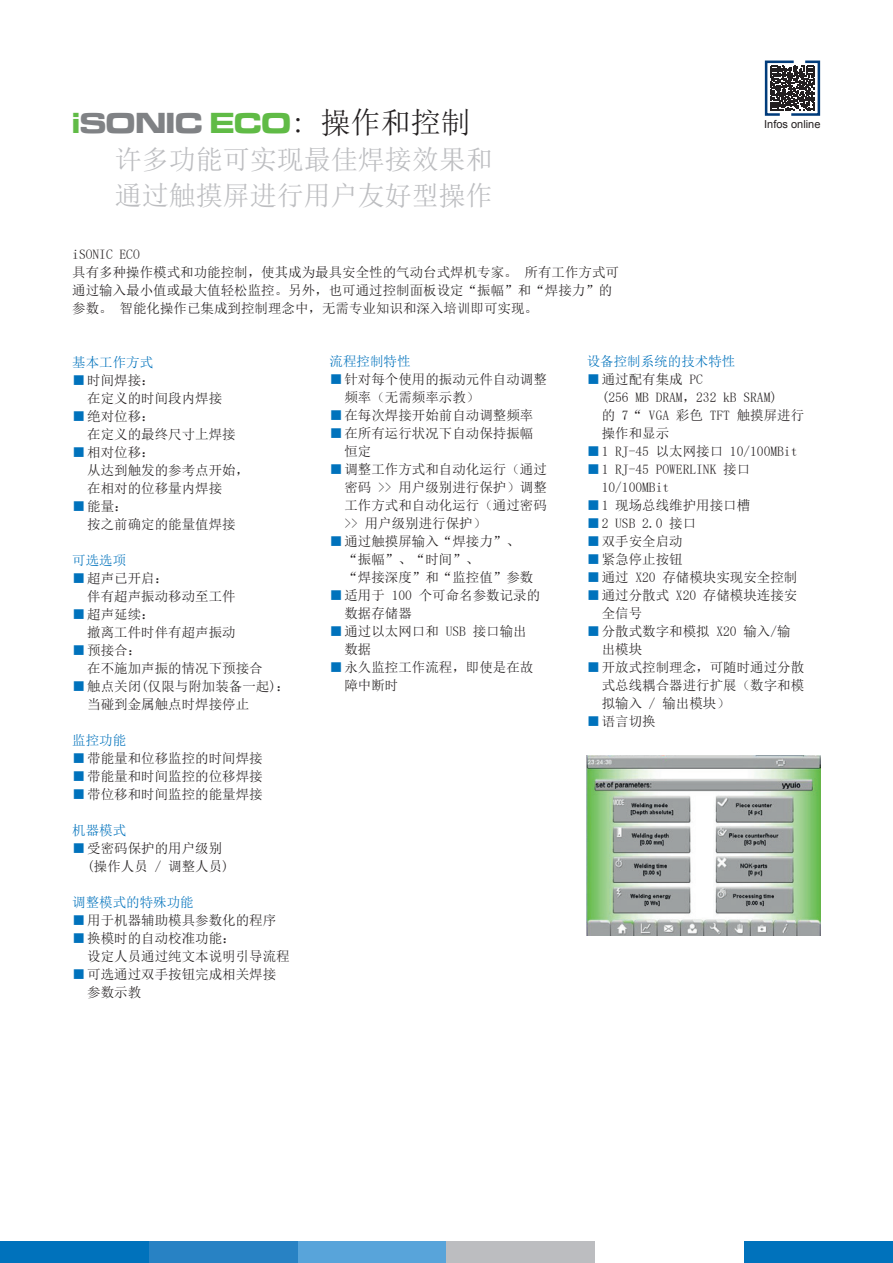
<style>
.page{position:relative;width:893px;height:1263px;background:#fff}
.page>*{position:absolute;margin:0;border:0;box-sizing:border-box;transform-origin:0 0}
.t1{font:30px "Sim Sun";color:#231f20}
.t2{font:27px/36px "Sim Sun";color:#bcbdc0}
.t3{font:13.5px/18px "Sim Sun";color:#231f20}
.t4{font:13.5px "Sim Sun";color:#0072bc}
.t5{font:10.95px "Arial";color:#231f20}
.s1{font-family:"Microgramma Com";font-weight:700;font-stretch:expanded;color:#60bb46}
.s2{font-family:"Microgramma Com";font-weight:700;font-stretch:expanded;color:#808285}
.s3{color:#0072bc}
</style>
<div class="page">
<div style="left:0;top:1242px;width:149px;height:21px;background:#0072bc"></div>
<div style="left:149px;top:1242px;width:149px;height:21px;background:#2882c4"></div>
<div style="left:298px;top:1242px;width:148px;height:21px;background:#58a4da"></div>
<div style="left:446px;top:1242px;width:149px;height:21px;background:#bcbdc0"></div>
<div style="left:744px;top:1242px;width:149px;height:21px;background:#0072bc"></div>
<img style="left:587px;top:755px;width:234px;height:180px">
<svg style="left:764px;top:60px;width:57px;height:56px"></svg>
<h1 class="t1" style="left:72px;top:107px;width:400px"><span class="s1">i</span><span class="s2">SONIC</span> <span class="s1">ECO</span>: 操作和控制</h1>
<h2 class="t2" style="left:115px;top:141px;width:379px">许多功能可实现最佳焊接效果和通过触摸屏进行用户友好型操作</h2>
<p class="t3" style="left:72px;top:245px;width:548px">iSONIC ECO<br>具有多种操作模式和功能控制，使其成为最具安全性的气动台式焊机专家。 所有工作方式可通过输入最小值或最大值轻松监控。另外，也可通过控制面板设定“振幅”和“焊接力”的参数。 智能化操作已集成到控制理念中，无需专业知识和深入培训即可实现。</p>
<p class="t5" style="left:764px;top:117px;width:58px">Infos online</p>
<p class="t4" style="left:72px;top:355px;width:82px">基本工作方式</p>
<p class="t3" style="left:87px;top:371px;width:136px;text-indent:-15px"><span class="s3">■</span>时间焊接：<br>在定义的时间段内焊接</p>
<p class="t3" style="left:87px;top:407px;width:150px;text-indent:-15px"><span class="s3">■</span>绝对位移：<br>在定义的最终尺寸上焊接</p>
<p class="t3" style="left:87px;top:443px;width:163px;text-indent:-15px"><span class="s3">■</span>相对位移：<br>从达到触发的参考点开始，在相对的位移量内焊接</p>
<p class="t3" style="left:87px;top:497px;width:150px;text-indent:-15px"><span class="s3">■</span>能量：<br>按之前确定的能量值焊接</p>
<p class="t4" style="left:72px;top:553px;width:55px">可选选项</p>
<p class="t3" style="left:87px;top:569px;width:150px;text-indent:-15px"><span class="s3">■</span>超声已开启：<br>伴有超声振动移动至工件</p>
<p class="t3" style="left:87px;top:605px;width:150px;text-indent:-15px"><span class="s3">■</span>超声延续：<br>撤离工件时伴有超声振动</p>
<p class="t3" style="left:87px;top:641px;width:177px;text-indent:-15px"><span class="s3">■</span>预接合：<br>在不施加声振的情况下预接合</p>
<p class="t3" style="left:87px;top:677px;width:204px;text-indent:-15px"><span class="s3">■</span>触点关闭(仅限与附加装备一起)：当碰到金属触点时焊接停止</p>
<p class="t4" style="left:72px;top:733px;width:55px">监控功能</p>
<p class="t3" style="left:72px;top:749px;width:192px"><span class="s3">■</span>带能量和位移监控的时间焊接</p>
<p class="t3" style="left:72px;top:767px;width:192px"><span class="s3">■</span>带能量和时间监控的位移焊接</p>
<p class="t3" style="left:72px;top:785px;width:192px"><span class="s3">■</span>带位移和时间监控的能量焊接</p>
<p class="t4" style="left:72px;top:823px;width:55px">机器模式</p>
<p class="t3" style="left:87px;top:839px;width:143px;text-indent:-15px"><span class="s3">■</span>受密码保护的用户级别(操作人员 / 调整人员)</p>
<p class="t4" style="left:72px;top:895px;width:123px">调整模式的特殊功能</p>
<p class="t3" style="left:72px;top:911px;width:205px"><span class="s3">■</span>用于机器辅助模具参数化的程序</p>
<p class="t3" style="left:87px;top:929px;width:204px;text-indent:-15px"><span class="s3">■</span>换模时的自动校准功能：<br>设定人员通过纯文本说明引导流程</p>
<p class="t3" style="left:87px;top:965px;width:190px;text-indent:-15px"><span class="s3">■</span>可选通过双手按钮完成相关焊接参数示教</p>
<p class="t4" style="left:330px;top:355px;width:82px">流程控制特性</p>
<p class="t3" style="left:344px;top:370px;width:204px;text-indent:-15px"><span class="s3">■</span>针对每个使用的振动元件自动调整频率（无需频率示教）</p>
<p class="t3" style="left:330px;top:406px;width:205px"><span class="s3">■</span>在每次焊接开始前自动调整频率</p>
<p class="t3" style="left:344px;top:424px;width:190px;text-indent:-15px"><span class="s3">■</span>在所有运行状况下自动保持振幅恒定</p>
<p class="t3" style="left:344px;top:460px;width:204px;text-align:justify;text-indent:-15px"><span class="s3">■</span>调整工作方式和自动化运行（通过密码 &gt;&gt; 用户级别进行保护）调整工作方式和自动化运行（通过密码&gt;&gt; 用户级别进行保护）</p>
<p class="t3" style="left:344px;top:532px;width:190px;text-indent:-15px"><span class="s3">■</span>通过触摸屏输入“焊接力”、“振幅”、“时间”、<br>“焊接深度”和“监控值”参数</p>
<p class="t3" style="left:344px;top:586px;width:197px;text-indent:-15px"><span class="s3">■</span>适用于 100 个可命名参数记录的数据存储器</p>
<p class="t3" style="left:344px;top:622px;width:184px;text-indent:-15px"><span class="s3">■</span>通过以太网口和 USB 接口输出数据</p>
<p class="t3" style="left:344px;top:658px;width:190px;text-indent:-15px"><span class="s3">■</span>永久监控工作流程，即使是在故障中断时</p>
<p class="t4" style="left:587px;top:355px;width:150px">设备控制系统的技术特性</p>
<p class="t3" style="left:602px;top:371px;width:204px;text-indent:-15px"><span class="s3">■</span>通过配有集成 PC<br>(256 MB DRAM，232 kB SRAM)<br>的 7“ VGA 彩色 TFT 触摸屏进行操作和显示</p>
<p class="t3" style="left:587px;top:443px;width:212px"><span class="s3">■</span>1 RJ-45 以太网接口 10/100MBit</p>
<p class="t3" style="left:602px;top:461px;width:150px;text-indent:-15px"><span class="s3">■</span>1 RJ-45 POWERLINK 接口<br>10/100MBit</p>
<p class="t3" style="left:587px;top:497px;width:165px"><span class="s3">■</span>1 现场总线维护用接口槽</p>
<p class="t3" style="left:587px;top:515px;width:111px"><span class="s3">■</span>2 USB 2.0 接口</p>
<p class="t3" style="left:587px;top:533px;width:97px"><span class="s3">■</span>双手安全启动</p>
<p class="t3" style="left:587px;top:551px;width:97px"><span class="s3">■</span>紧急停止按钮</p>
<p class="t3" style="left:587px;top:568px;width:212px"><span class="s3">■</span>通过 X20 存储模块实现安全控制</p>
<p class="t3" style="left:602px;top:586px;width:197px;text-indent:-15px"><span class="s3">■</span>通过分散式 X20 存储模块连接安全信号</p>
<p class="t3" style="left:602px;top:622px;width:191px;text-indent:-15px"><span class="s3">■</span>分散式数字和模拟 X20 输入/输出模块</p>
<p class="t3" style="left:602px;top:658px;width:204px;text-align:justify;text-indent:-15px"><span class="s3">■</span>开放式控制理念，可随时通过分散式总线耦合器进行扩展（数字和模拟输入 / 输出模块）</p>
<p class="t3" style="left:587px;top:712px;width:70px"><span class="s3">■</span>语言切换</p>
</div>
